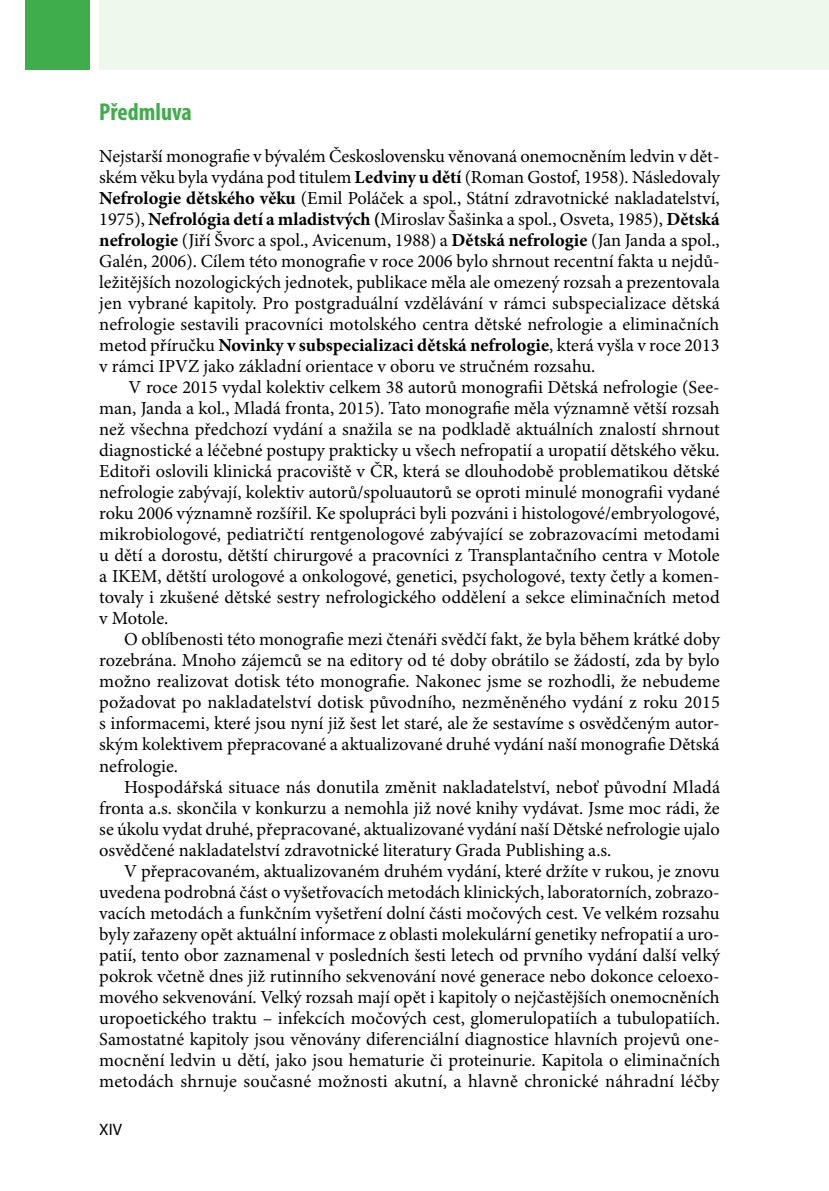
<style>
.page{position:relative;width:829px;height:1191px;background:#fff}
.page>*{position:absolute;margin:0;border:0;box-sizing:border-box;transform-origin:0 0}
.H2_bez_cisla{font:700 condensed 24.5px "Myriad Pro";color:#3fad4b}
.TEXT{font:18.38px/21px "Minion Pro";color:#000;text-align:justify}
.TEXT_bez_odsazeni{font:18.38px/21px "Minion Pro";color:#000;text-align:justify}
.t1{font:16.62px "Myriad Pro";color:#000}
.s1{font-weight:700}
</style>
<div class="page">
<div style="left:25px;top:0;width:64px;height:69px;background:#3fad4b"></div>
<hr style="left:828px;top:0;width:1px;height:69px;background:#eff8ed">
<div style="left:99px;top:0;width:729px;height:69px;background:#eff8ed"></div>
<p class="H2_bez_cisla" style="left:99px;top:97px;width:94px">Předmluva</p>
<p class="TEXT_bez_odsazeni" style="left:99px;top:147px;width:622px">Nejstarší monografie v bývalém Československu věnovaná onemocněním ledvin v dět&shy;ském věku byla vydána pod titulem <span class="s1">Ledviny u dětí</span> (Roman Gostof, 1958). Následovaly <span class="s1">Nefrologie dětského věku</span> (Emil Poláček a spol., Státní zdravotnické nakladatelství, 1975), <span class="s1">Nefrológia detí a mladistvých (</span>Miroslav Šašinka a spol., Osveta, 1985), <span class="s1">Dětská nefrologie</span> (Jiří Švorc a spol., Avicenum, 1988) a <span class="s1">Dětská nefrologie</span> (Jan Janda a spol., Galén, 2006). Cílem této monografie v roce 2006 bylo shrnout recentní fakta u nejdů&shy;ležitějších nozologických jednotek, publikace měla ale omezený rozsah a prezentovala jen vybrané kapitoly. Pro postgraduální vzdělávání v rámci subspecializace dětská nefrologie sestavili pracovníci motolského centra dětské nefrologie a eliminačních metod příručku <span class="s1">Novinky v subspecializaci dětská nefrologie</span>, která vyšla v roce 2013 v rámci IPVZ jako základní orientace v oboru ve stručném rozsahu.</p>
<p class="TEXT" style="left:99px;top:378px;width:622px;text-indent:29px">V roce 2015 vydal kolektiv celkem 38 autorů monografii Dětská nefrologie (See&shy;man, Janda a kol., Mladá fronta, 2015). Tato monografie měla významně větší rozsah než všechna předchozí vydání a snažila se na podkladě aktuálních znalostí shrnout diagnostické a léčebné postupy prakticky u všech nefropatií a uropatií dětského věku.<br>Editoři oslovili klinická pracoviště v ČR, která se dlouhodobě problematikou dětské nefrologie zabývají, kolektiv autorů/spoluautorů se oproti minulé monografii vydané roku 2006 významně rozšířil. Ke spolupráci byli pozváni i histologové/embryologové, mikrobiologové, pediatričtí rentgenologové zabývající se zobrazovacími metodami u dětí a dorostu, dětští chirurgové a pracovníci z Transplantačního centra v Motole a IKEM, dětští urologové a onkologové, genetici, psychologové, texty četly a komen&shy;tovaly i zkušené dětské sestry nefrologického oddělení a sekce eliminačních metod v Motole.</p>
<p class="TEXT" style="left:99px;top:630px;width:622px;text-indent:25px">O oblíbenosti této monografie mezi čtenáři svědčí fakt, že byla během krátké doby rozebrána. Mnoho zájemců se na editory od té doby obrátilo se žádostí, zda by bylo možno realizovat dotisk této monografie. Nakonec jsme se rozhodli, že nebudeme požadovat po nakladatelství dotisk původního, nezměněného vydání z roku 2015 s informacemi, které jsou nyní již šest let staré, ale že sestavíme s osvědčeným autor&shy;ským kolektivem přepracované a aktualizované druhé vydání naší monografie Dětská nefrologie.</p>
<p class="TEXT" style="left:99px;top:777px;width:622px;text-indent:25px">Hospodářská situace nás donutila změnit nakladatelství, neboť původní Mladá fronta a.s. skončila v konkurzu a nemohla již nové knihy vydávat. Jsme moc rádi, že se úkolu vydat druhé, přepracované, aktualizované vydání naší Dětské nefrologie ujalo osvědčené nakladatelství zdravotnické literatury Grada Publishing a.s.</p>
<p class="TEXT" style="left:99px;top:861px;width:622px;text-indent:25px">V přepracovaném, aktualizovaném druhém vydání, které držíte v rukou, je znovu uvedena podrobná část o vyšetřovacích metodách klinických, laboratorních, zobrazo&shy;vacích metodách a funkčním vyšetření dolní části močových cest. Ve velkém rozsahu byly zařazeny opět aktuální informace z oblasti molekulární genetiky nefropatií a uro&shy;patií, tento obor zaznamenal v posledních šesti letech od prvního vydání další velký pokrok včetně dnes již rutinního sekvenování nové generace nebo dokonce celoexo&shy;mového sekvenování. Velký rozsah mají opět i kapitoly o nejčastějších onemocněních uropoetického traktu – infekcích močových cest, glomerulopatiích a tubulopatiích.<br>Samostatné kapitoly jsou věnovány diferenciální diagnostice hlavních projevů one&shy;mocnění ledvin u dětí, jako jsou hematurie či proteinurie. Kapitola o eliminačních metodách shrnuje současné možnosti akutní, a hlavně chronické náhradní léčby</p>
<p class="t1" style="left:99px;top:1119px;width:24px">XIV</p>
</div>
